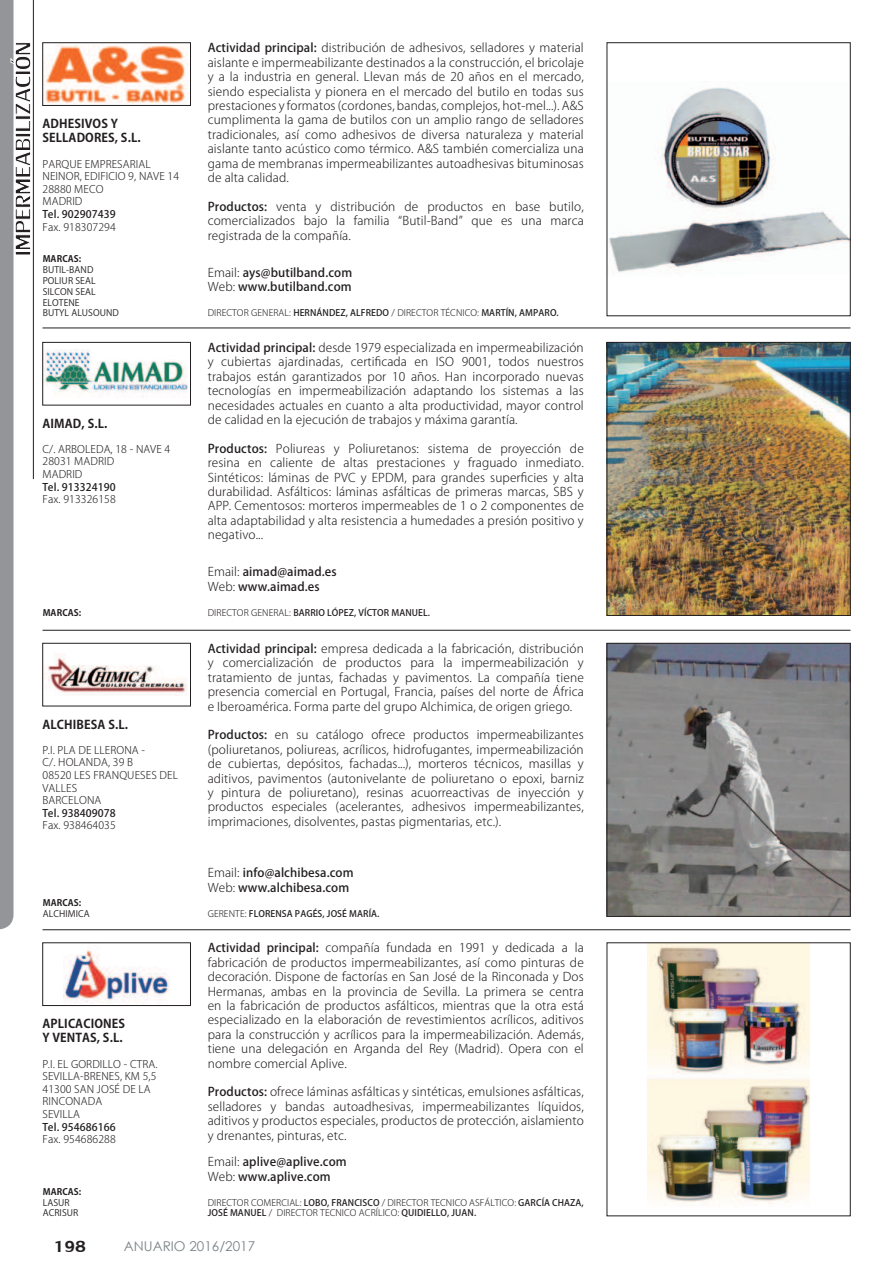
<style>
.page{position:relative;width:893px;height:1263px;background:#fff}
.page>*{position:absolute;margin:0;border:0;box-sizing:border-box;transform-origin:0 0}
.t1{font:24px "Lily UPC";color:#231f20}
.t2{font:13.5px "Century Gothic";color:#7b8387}
.t3{font:300 12px/14.4px "Koz Go Pro";letter-spacing:.01em;color:#231f20;text-align:justify}
.t4{font:500 12px/14.4px "Koz Go Pro";letter-spacing:.01em;color:#231f20}
.t5{font:700 12px/14.4px "Koz Go Pro";letter-spacing:.01em;color:#231f20}
.t6{font:300 10.5px/12.6px "Koz Go Pro";letter-spacing:.01em;color:#231f20}
.t7{font:500 10.5px "Koz Go Pro";letter-spacing:.01em;color:#231f20}
.t8{font:300 9px/10.5px "Koz Go Pro";letter-spacing:.01em;color:#231f20}
.t9{font:500 9px "Koz Go Pro";letter-spacing:.01em;color:#231f20}
.t10{font:9px/10.8px "Koz Go Pro";letter-spacing:.01em;color:#231f20}
.t11{font:700 9px "Koz Go Pro";letter-spacing:.01em;color:#231f20}
.s1{font-weight:500}
.s2{font-weight:300}
</style>
<div class="page">
<hr style="left:43px;top:328px;width:807px;height:1px;background:#231f20">
<hr style="left:43px;top:630px;width:807px;height:1px;background:#231f20">
<hr style="left:43px;top:929px;width:807px;height:1px;background:#231f20">
<img style="left:609px;top:87px;width:239px;height:187px">
<img style="left:45px;top:45px;width:144px;height:59px">
<div style="left:43px;top:43px;width:148px;height:63px;border:1px solid #231f20"></div>
<img style="left:609px;top:344px;width:239px;height:270px">
<div style="left:607px;top:342px;width:243px;height:274px;border:1px solid #231f20"></div>
<img style="left:45px;top:350px;width:143px;height:47px">
<div style="left:43px;top:342px;width:148px;height:63px;border:1px solid #231f20"></div>
<img style="left:609px;top:645px;width:239px;height:269px">
<div style="left:607px;top:643px;width:243px;height:273px;border:1px solid #231f20"></div>
<img style="left:45px;top:653px;width:142px;height:43px">
<div style="left:43px;top:643px;width:148px;height:63px;border:1px solid #231f20"></div>
<img style="left:648px;top:944px;width:161px;height:262px">
<img style="left:63px;top:947px;width:107px;height:55px">
<div style="left:43px;top:942px;width:148px;height:64px;border:1px solid #231f20"></div>
<svg style="left:0;top:0;width:31px;height:929px"></svg>
<hr style="left:33px;top:0;width:1px;height:479px;background:#231f20">
<p class="t5" style="left:43px;top:117px;width:100px">ADHESIVOS Y<br>SELLADORES, S.L.</p>
<p class="t6" style="left:43px;top:157px;width:138px">PARQUE EMPRESARIAL<br>NEINOR, EDIFICIO 9, NAVE 14<br>28880 MECO<br>MADRID</p>
<p class="t7" style="left:43px;top:207px;width:75px">Tel. 902907439</p>
<p class="t6" style="left:43px;top:220px;width:75px">Fax. 918307294</p>
<p class="t11" style="left:43px;top:253px;width:40px">MARCAS:</p>
<p class="t10" style="left:43px;top:265px;width:78px">BUTIL-BAND<br>POLIUR SEAL<br>SILCON SEAL<br>ELOTENE<br>BUTYL ALUSOUND</p>
<p class="t5" style="left:43px;top:417px;width:66px">AIMAD, S.L.</p>
<p class="t6" style="left:43px;top:443px;width:129px">C/. ARBOLEDA, 18 - NAVE 4<br>28031 MADRID<br>MADRID</p>
<p class="t7" style="left:43px;top:480px;width:75px">Tel. 913324190</p>
<p class="t6" style="left:43px;top:493px;width:75px">Fax. 913326158</p>
<p class="t3" style="left:208px;top:41px;width:378px"><span class="s1">Actividad principal:</span> distribución de adhesivos, selladores y material aislante e impermeabilizante destinados a la construcción, el bricolaje y a la industria en general. Llevan más de 20 años en el mercado, siendo especialista y pionera en el mercado del butilo en todas sus prestaciones y formatos (cordones, bandas, complejos, hot-mel...). A&amp;S cumplimenta la gama de butilos con un amplio rango de selladores tradicionales, así como adhesivos de diversa naturaleza y material aislante tanto acústico como térmico. A&amp;S también comercializa una gama de membranas impermeabilizantes autoadhesivas bituminosas de alta calidad.</p>
<p class="t3" style="left:208px;top:199px;width:378px"><span class="s1">Productos:</span> venta y distribución de productos en base butilo, comercializados bajo la familia “Butil-Band” que es una marca registrada de la compañía.</p>
<p class="t4" style="left:208px;top:266px;width:146px"><span class="s2">Email:</span> ays@butilband.com<br><span class="s2">Web:</span> www.butilband.com</p>
<p class="t8" style="left:208px;top:307px;width:352px">DIRECTOR GENERAL: <span class="s1">HERNÁNDEZ, ALFREDO</span> / DIRECTOR TÉCNICO: <span class="s1">MARTÍN, AMPARO.</span></p>
<p class="t3" style="left:208px;top:340px;width:378px"><span class="s1">Actividad principal:</span> desde 1979 especializada en impermeabilización y cubiertas ajardinadas, certi昀椀cada en ISO 9001, todos nuestros trabajos están garantizados por 10 años. Han incorporado nuevas tecnologías en impermeabilización adaptando los sistemas a las necesidades actuales en cuanto a alta productividad, mayor control de calidad en la ejecución de trabajos y máxima garantía.</p>
<p class="t3" style="left:208px;top:441px;width:378px"><span class="s1">Productos:</span> Poliureas y Poliuretanos: sistema de proyección de resina en caliente de altas prestaciones y fraguado inmediato.<br>Sintéticos: láminas de PVC y EPDM, para grandes super昀椀cies y alta durabilidad. Asfálticos: láminas asfálticas de primeras marcas, SBS y APP. Cementosos: morteros impermeables de 1 o 2 componentes de alta adaptabilidad y alta resistencia a humedades a presión positivo y negativo...</p>
<p class="t4" style="left:208px;top:565px;width:131px"><span class="s2">Email:</span> aimad@aimad.es<br><span class="s2">Web:</span> www.aimad.es</p>
<p class="t11" style="left:43px;top:607px;width:40px">MARCAS:</p>
<p class="t9" style="left:208px;top:606px;width:224px"><span class="s2">DIRECTOR GENERAL:</span> BARRIO LÓPEZ, VÍCTOR MANUEL.</p>
<p class="t3" style="left:208px;top:641px;width:378px"><span class="s1">Actividad principal:</span> empresa dedicada a la fabricación, distribución y comercialización de productos para la impermeabilización y tratamiento de juntas, fachadas y pavimentos. La compañía tiene presencia comercial en Portugal, Francia, países del norte de África e Iberoamérica. Forma parte del grupo Alchimica, de origen griego.</p>
<p class="t3" style="left:208px;top:728px;width:378px"><span class="s1">Productos:</span> en su catálogo ofrece productos impermeabilizantes (poliuretanos, poliureas, acrílicos, hidrofugantes, impermeabilización de cubiertas, depósitos, fachadas...), morteros técnicos, masillas y aditivos, pavimentos (autonivelante de poliuretano o epoxi, barniz y pintura de poliuretano), resinas acuorreactivas de inyección y productos especiales (acelerantes, adhesivos impermeabilizantes, imprimaciones, disolventes, pastas pigmentarias, etc.).</p>
<p class="t5" style="left:43px;top:718px;width:87px">ALCHIBESA S.L.</p>
<p class="t6" style="left:43px;top:744px;width:137px">P.I. PLA DE LLERONA -<br>C/. HOLANDA, 39 B<br>08520 LES FRANQUESES DEL<br>VALLES<br>BARCELONA</p>
<p class="t7" style="left:43px;top:806px;width:75px">Tel. 938409078</p>
<p class="t6" style="left:43px;top:819px;width:75px">Fax. 938464035</p>
<p class="t11" style="left:43px;top:897px;width:40px">MARCAS:</p>
<p class="t10" style="left:43px;top:908px;width:48px">ALCHIMICA</p>
<p class="t5" style="left:43px;top:1017px;width:84px">APLICACIONES<br>Y VENTAS, S.L.</p>
<p class="t6" style="left:43px;top:1057px;width:116px">P.I. EL GORDILLO - CTRA.<br>SEVILLA-BRENES, KM 5,5<br>41300 SAN JOSÉ DE LA<br>RINCONADA<br>SEVILLA</p>
<p class="t7" style="left:43px;top:1120px;width:75px">Tel. 954686166</p>
<p class="t6" style="left:43px;top:1133px;width:75px">Fax. 954686288</p>
<p class="t11" style="left:43px;top:1186px;width:40px">MARCAS:</p>
<p class="t10" style="left:43px;top:1197px;width:37px">LASUR<br>ACRISUR</p>
<p class="t4" style="left:208px;top:866px;width:147px"><span class="s2">Email:</span> info@alchibesa.com<br><span class="s2">Web:</span> www.alchibesa.com</p>
<p class="t9" style="left:208px;top:907px;width:173px"><span class="s2">GERENTE:</span> FLORENSA PAGÉS, JOSÉ MARÍA.</p>
<p class="t3" style="left:208px;top:941px;width:378px"><span class="s1">Actividad principal:</span> compañía fundada en 1991 y dedicada a la fabricación de productos impermeabilizantes, así como pinturas de decoración. Dispone de factorías en San José de la Rinconada y Dos Hermanas, ambas en la provincia de Sevilla. La primera se centra en la fabricación de productos asfálticos, mientras que la otra está especializado en la elaboración de revestimientos acrílicos, aditivos para la construcción y acrílicos para la impermeabilización. Además, tiene una delegación en Arganda del Rey (Madrid). Opera con el nombre comercial Aplive.</p>
<p class="t3" style="left:208px;top:1085px;width:378px"><span class="s1">Productos:</span> ofrece láminas asfálticas y sintéticas, emulsiones asfálticas, selladores y bandas autoadhesivas, impermeabilizantes líquidos, aditivos y productos especiales, productos de protección, aislamiento y drenantes, pinturas, etc.</p>
<p class="t4" style="left:208px;top:1155px;width:140px"><span class="s2">Email:</span> aplive@aplive.com<br><span class="s2">Web:</span> www.aplive.com</p>
<p class="t8" style="left:208px;top:1197px;width:378px">DIRECTOR COMERCIAL: <span class="s1">LOBO, FRANCISCO</span> / DIRECTOR TECNICO ASFÁLTICO: <span class="s1">GARCÍA CHAZA,<br>JOSÉ MANUEL</span> / DIRECTOR TECNICO ACRÍLICO: <span class="s1">QUIDIELLO, JUAN.</span></p>
<h1 class="t1" style="left:54px;top:1229px;width:34px">198</h1>
<p class="t2" style="left:124px;top:1241px;width:133px">ANUARIO 2016/2017</p>
</div>
